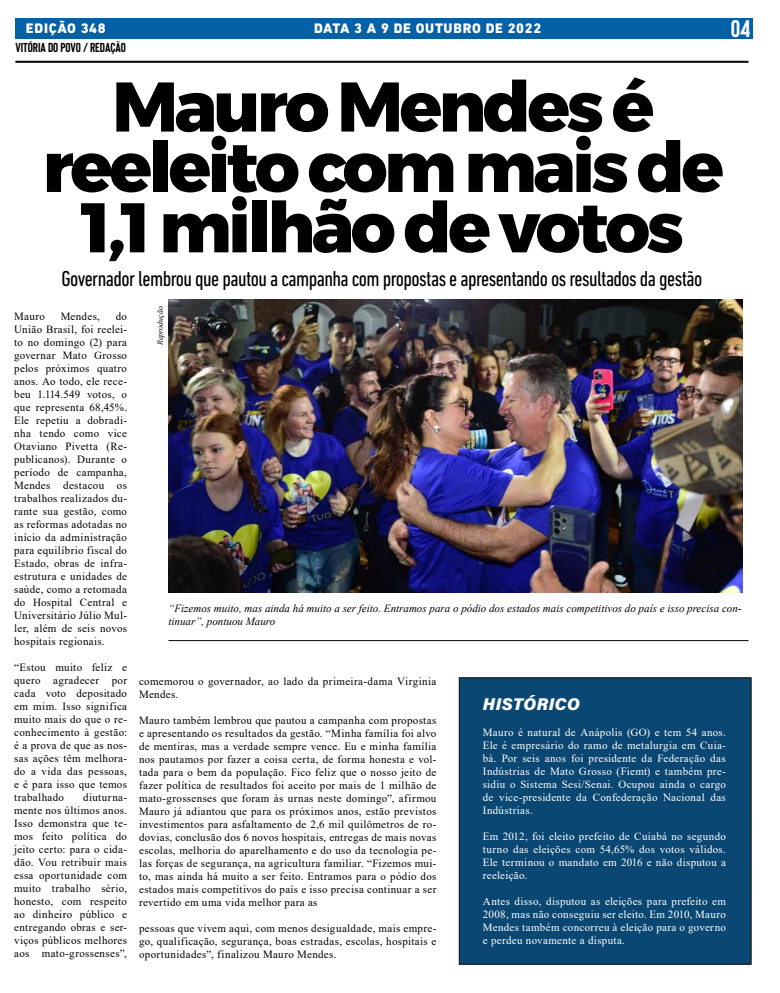
<style>
.page{position:relative;width:780px;height:993px;background:#fff}
.page>*{position:absolute;margin:0;border:0;box-sizing:border-box;transform-origin:0 0}
.t1{font:800 70px/60.3px "Montserrat";letter-spacing:-.05em;color:#000;text-align:center}
.t2{font:700 24px "Bison";color:#fff}
.t3{font:condensed 22px "DIN Next LT Pro";letter-spacing:-.025em;color:#000}
.t4{font:17px "Acumin Variable Concept";letter-spacing:.07em;color:#fff}
.t5{font:800 14px "DIN Next LT Pro";letter-spacing:.05em;color:#fff}
.t6{font:700 13px "Bison";color:#000}
.t7{font:11px/13px "Times New Roman";letter-spacing:.03em;color:#000;text-align:justify}
.t8{font:11px/13px "Times New Roman";letter-spacing:.03em;color:#fff;text-align:justify}
.t9{font:italic 11px/13.2px "Times New Roman";color:#000}
.t10{font:italic 8px "Times New Roman";color:#000}
</style>
<div class="page">
<div style="left:15px;top:18px;width:737px;height:21px;background:#0561a6"></div>
<img style="left:168px;top:299px;width:574px;height:293px">
<div style="left:459px;top:677px;width:292px;height:287px;background:#0b4773;border:1px solid #0a0a0a"></div>
<hr style="left:15px;top:61px;width:733px;height:2px;background:#000">
<hr style="left:168px;top:640px;width:580px;height:1px;background:#000">
<p class="t5" style="left:26px;top:20px;width:81px">EDIÇÃO 348</p>
<p class="t5" style="left:314px;top:20px;width:229px">DATA 3 A 9 DE OUTUBRO DE 2022</p>
<h2 class="t2" style="left:730px;top:16px;width:21px">04</h2>
<p class="t6" style="left:15px;top:41px;width:112px">VITÓRIA DO POVO / REDAÇÃO</p>
<h1 class="t1" style="left:43px;top:77px;width:682px">Mauro Mendes é reeleito com mais de<br>1,1 milhão de votos</h1>
<h3 class="t3" style="left:61px;top:266px;width:642px">Governador lembrou que pautou a campanha com propostas e apresentando os resultados da gestão</h3>
<p class="t7" style="left:14px;top:309px;width:114px;text-indent:102px">do União Brasil, foi reelei&shy;to no domingo (2) para governar Mato Grosso pelos próximos quatro anos. Ao todo, ele rece&shy;beu 1.114.549 votos, o que representa 68,45%.<br>Ele repetiu a dobradi&shy;nha tendo como vice Otaviano Pivetta (Re&shy;publicanos). Durante o período de campanha, Mendes destacou os trabalhos realizados du&shy;rante sua gestão, como as reformas adotadas no início da administração para equilíbrio fiscal do Estado, obras de infra&shy;estrutura e unidades de saúde, como a retomada do Hospital Central e Universitário Júlio Mul&shy;ler, além de seis novos hospitais regionais.</p>
<p class="t7" style="left:14px;top:660px;width:114px">“Estou muito feliz e quero agradecer por cada voto depositado em mim. Isso significa muito mais do que o re&shy;conhecimento à gestão: é a prova de que as nos&shy;sas ações têm melhora&shy;do a vida das pessoas, e é para isso que temos trabalhado</p>
<p class="t7" style="left:14px;top:309px;width:32px">Mauro</p>
<p class="t7" style="left:61px;top:309px;width:41px">Mendes,</p>
<p class="t7" style="left:14px;top:790px;width:114px;text-indent:69px">diuturna&shy;mente nos últimos anos.<br>Isso demonstra que te&shy;mos feito política do jeito certo: para o cida&shy;dão. Vou retribuir mais essa oportunidade com muito trabalho sério, honesto, com respeito ao dinheiro público e entregando obras e ser&shy;viços públicos melhores aos mato-grossenses”,</p>
<p class="t10" style="left:155px;top:345px;width:40px;rotate:-90deg">Reprodução</p>
<p class="t9" style="left:168px;top:601px;width:574px">“Fizemos muito, mas ainda há muito a ser feito. Entramos para o pódio dos estados mais competitivos do país e isso precisa con&shy;tinuar”, pontuou Mauro</p>
<p class="t7" style="left:139px;top:674px;width:299px">comemorou o governador, ao lado da primeira-dama Virginia<br>Mendes.</p>
<p class="t7" style="left:139px;top:713px;width:299px">Mauro também lembrou que pautou a campanha com propostas e apresentando os resultados da gestão. “Minha família foi alvo de mentiras, mas a verdade sempre vence. Eu e minha família nos pautamos por fazer a coisa certa, de forma honesta e vol&shy;tada para o bem da população. Fico feliz que o nosso jeito de fazer política de resultados foi aceito por mais de 1 milhão de mato-grossenses que foram às urnas neste domingo”, afirmou Mauro já adiantou que para os próximos anos, estão previstos investimentos para asfaltamento de 2,6 mil quilômetros de ro&shy;dovias, conclusão dos 6 novos hospitais, entregas de mais novas escolas, melhoria do aparelhamento e do uso da tecnologia pe&shy;las forças de segurança, na agricultura familiar. “Fizemos mui&shy;to, mas ainda há muito a ser feito. Entramos para o pódio dos estados mais competitivos do país e isso precisa continuar a ser revertido em uma vida melhor para as</p>
<p class="t7" style="left:139px;top:921px;width:299px">pessoas que vivem aqui, com menos desigualdade, mais empre&shy;go, qualificação, segurança, boas estradas, escolas, hospitais e oportunidades”, finalizou Mauro Mendes.</p>
<h3 class="t4" style="left:483px;top:692px;width:98px">HISTÓRICO</h3>
<p class="t8" style="left:483px;top:725px;width:244px">Mauro é natural de Anápolis (GO) e tem 54 anos.<br>Ele é empresário do ramo de metalurgia em Cuia&shy;bá. Por seis anos foi presidente da Federação das Indústrias de Mato Grosso (Fiemt) e também pre&shy;sidiu o Sistema Sesi/Senai. Ocupou ainda o cargo de vice-presidente da Confederação Nacional das Indústrias.</p>
<p class="t8" style="left:483px;top:829px;width:245px">Em 2012, foi eleito prefeito de Cuiabá no segundo turno das eleições com 54,65% dos votos válidos.<br>Ele terminou o mandato em 2016 e não disputou a reeleição.</p>
<p class="t8" style="left:483px;top:894px;width:245px">Antes disso, disputou as eleições para prefeito em 2008, mas não conseguiu ser eleito. Em 2010, Mauro Mendes também concorreu à eleição para o governo e perdeu novamente a disputa.</p>
</div>
